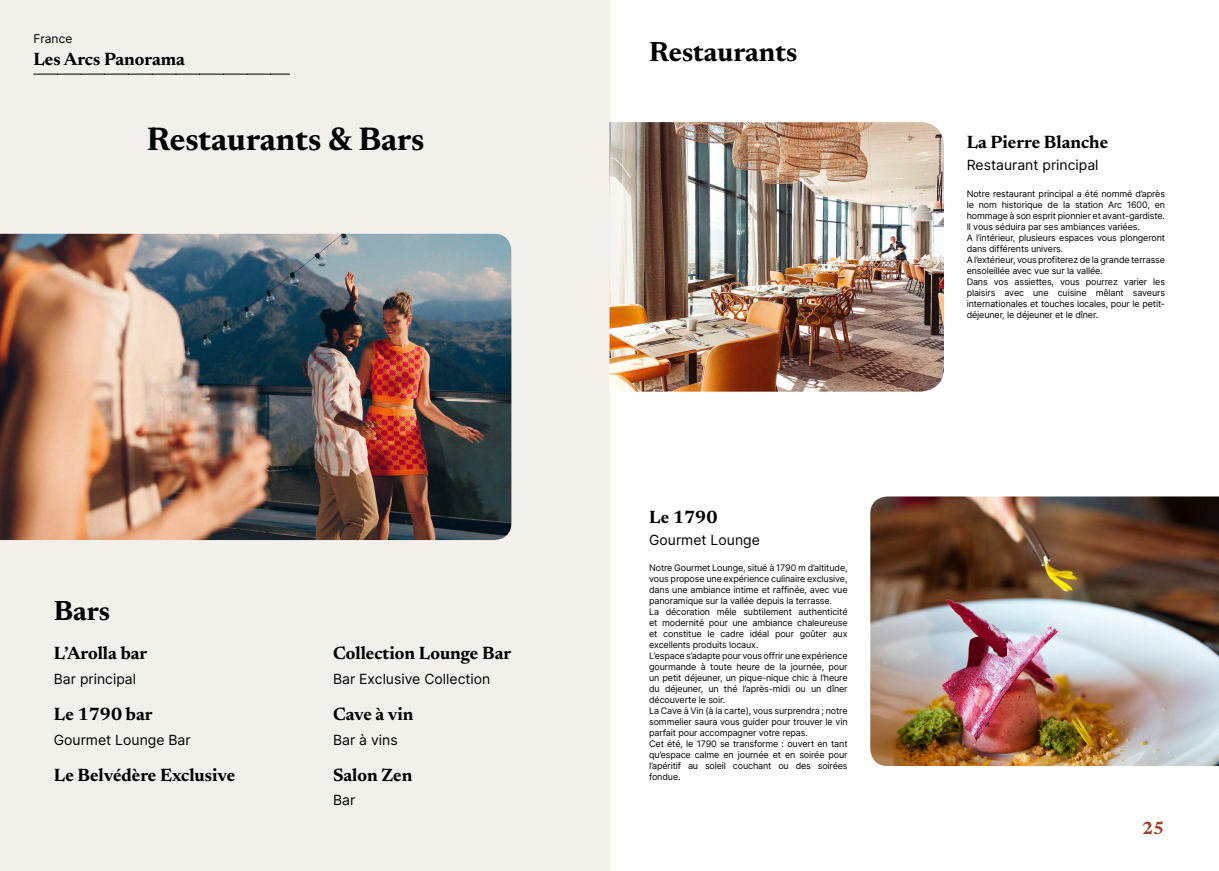
<style>
.page{position:relative;width:1219px;height:871px;background:#fff}
.page>*{position:absolute;margin:0;border:0;box-sizing:border-box;transform-origin:0 0}
.t1{font:700 33px "Newsreader 24 pt";color:#000}
.t2{font:700 28px "Newsreader 24 pt";color:#000}
.t3{font:700 18px "Newsreader 24 pt";color:#000}
.t4{font:700 18px "Newsreader 24 pt";color:#9d432c}
.t5{font:14px "Inter";color:#000}
.t6{font:12px "Inter";color:#000}
.t7{font:9px/11px "Inter";letter-spacing:-.015em;color:#000}
</style>
<div class="page">
<div style="left:0;top:0;width:609px;height:870px;background:#f3f0ec"></div>
<img style="left:0;top:234px;width:511px;height:306px">
<img style="left:609px;top:122px;width:335px;height:269px">
<img style="left:870px;top:496px;width:349px;height:269px">
<svg style="left:34px;top:74px;width:256px;height:1px"></svg>
<h3 class="t6" style="left:33px;top:30px;width:40px">France</h3>
<h3 class="t3" style="left:33px;top:46px;width:153px">Les Arcs Panorama</h3>
<h1 class="t1" style="left:147px;top:115px;width:279px">Restaurants &amp; Bars</h1>
<h2 class="t2" style="left:54px;top:591px;width:58px">Bars</h2>
<h3 class="t3" style="left:54px;top:640px;width:95px">L’Arolla bar</h3>
<h3 class="t5" style="left:54px;top:668px;width:84px">Bar principal</h3>
<h3 class="t3" style="left:54px;top:701px;width:100px">Le 1790 bar</h3>
<h3 class="t5" style="left:54px;top:729px;width:138px">Gourmet Lounge Bar</h3>
<h3 class="t3" style="left:54px;top:761px;width:183px">Le Belvédère Exclusive</h3>
<h3 class="t3" style="left:333px;top:640px;width:180px">Collection Lounge Bar</h3>
<h3 class="t5" style="left:333px;top:668px;width:159px">Bar Exclusive Collection</h3>
<h3 class="t3" style="left:333px;top:701px;width:82px">Cave à vin</h3>
<h3 class="t5" style="left:333px;top:729px;width:66px">Bar à vins</h3>
<h3 class="t3" style="left:333px;top:761px;width:81px">Salon Zen</h3>
<h3 class="t5" style="left:333px;top:789px;width:24px">Bar</h3>
<h2 class="t2" style="left:649px;top:32px;width:150px">Restaurants</h2>
<h3 class="t3" style="left:649px;top:504px;width:70px">Le 1790</h3>
<h3 class="t5" style="left:649px;top:529px;width:112px">Gourmet Lounge</h3>
<p class="t7" style="left:649px;top:561px;width:200px">Notre Gourmet Lounge, situé à 1790 m d’altitude, vous propose une expérience culinaire exclusive, dans une ambiance intime et raffinée, avec vue panoramique sur la vallée depuis la terrasse.<br>La décoration mêle subtilement authenticité et modernité pour une ambiance chaleureuse et constitue le cadre idéal pour goûter aux excellents produits locaux.<br>L’espace s’adapte pour vous offrir une expérience gourmande à toute heure de la journée, pour un petit déjeuner, un pique-nique chic à l’heure du déjeuner, un thé l’après-midi ou un dîner découverte le soir.<br>La Cave à Vin (à la carte), vous surprendra ; notre sommelier saura vous guider pour trouver le vin parfait pour accompagner votre repas.<br>Cet été, le 1790 se transforme : ouvert en tant qu’espace calme en journée et en soirée pour l’apéritif au soleil couchant ou des soirées fondue.</p>
<h3 class="t3" style="left:967px;top:130px;width:143px">La Pierre Blanche</h3>
<h3 class="t5" style="left:967px;top:155px;width:133px">Restaurant principal</h3>
<p class="t7" style="left:967px;top:187px;width:200px">Notre restaurant principal a été nommé d’après le nom historique de la station Arc 1600, en hommage à son esprit pionnier et avant-gardiste.<br>Il vous séduira par ses ambiances variées.<br>A l’intérieur, plusieurs espaces vous plongeront dans différents univers.<br>A l’extérieur, vous profiterez de la grande terrasse ensoleillée avec vue sur la vallée.<br>Dans vos assiettes, vous pourrez varier les plaisirs avec une cuisine mêlant saveurs internationales et touches locales, pour le petit&shy;déjeuner, le déjeuner et le dîner.</p>
<h3 class="t4" style="left:1142px;top:814px;width:24px">25</h3>
</div>
